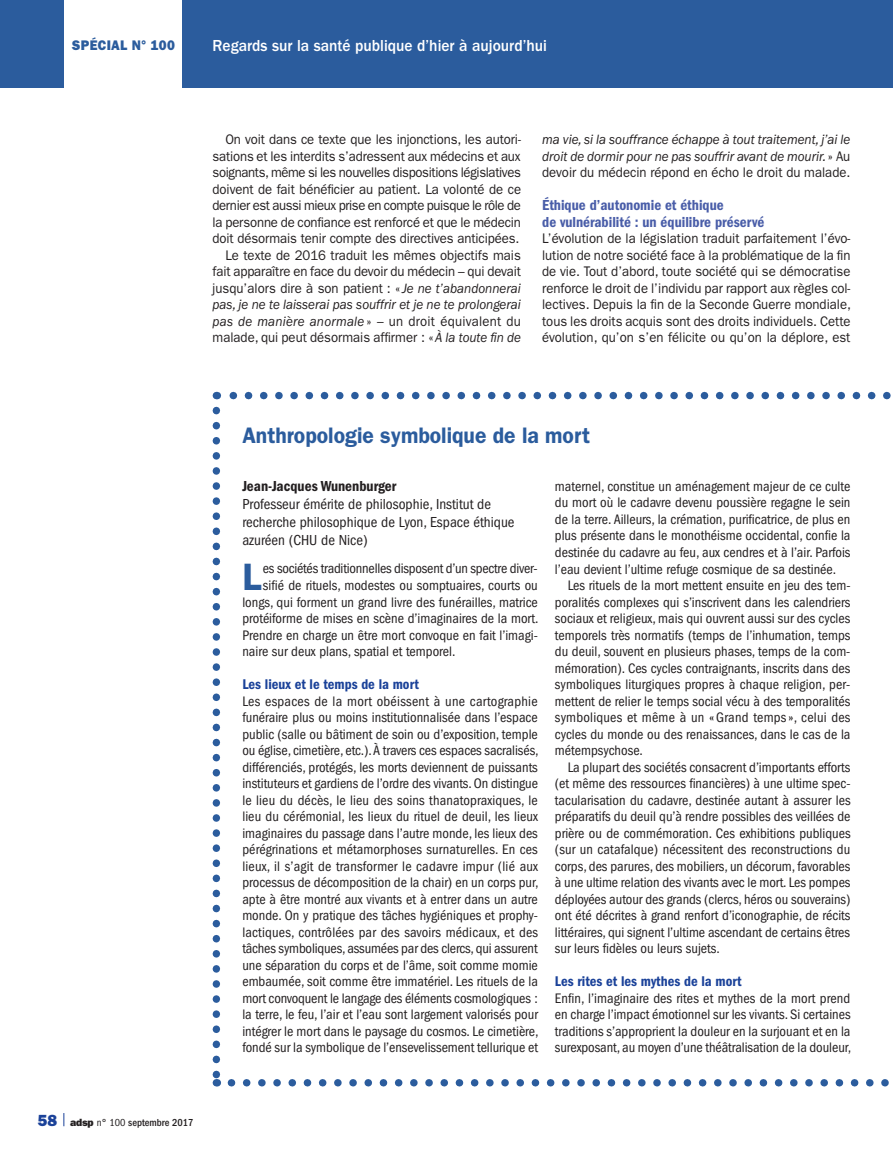
<style>
.page{position:relative;width:893px;height:1149px;background:#fff}
.page>*{position:absolute;margin:0;border:0;box-sizing:border-box;transform-origin:0 0}
.t1{font:600 38.25px "ITC Franklin Gothic Std";color:#2b5c9d}
.t2{font:600 22.5px "ITC Franklin Gothic Std";color:#2b5c9d;scale:.94 1}
.t3{font:500 16.5px "ITC Franklin Gothic Std";color:#fff;scale:.94 1}
.t4{font:condensed 15px/18px "ITC Franklin Gothic Std";color:#231f20}
.t5{font:15px/16.5px "ITC Franklin Gothic Std Dm Cd";color:#495da8}
.t6{font:15px "ITC Franklin Gothic Std Dm Cd";color:#231f20}
.t7{font:14.55px "ITC Franklin Gothic Std Dm Cd";color:#1b4299}
.t8{font:condensed 14.25px/16.5px "ITC Franklin Gothic Std";color:#231f20;text-align:justify}
.t9{font:13.95px/16.5px "ITC Franklin Gothic Std";letter-spacing:-.01em;color:#231f20;text-align:right;scale:.94 1}
.t10{font:italic 13.95px/16.5px "ITC Franklin Gothic Std";letter-spacing:-.005em;color:#231f20;text-align:justify;scale:.94 1}
.t11{font:13.95px "ITC Franklin Gothic Std Hvy";letter-spacing:.02em;color:#2b5c9d;scale:.94 1}
.t12{font:500 condensed 10.5px "ITC Franklin Gothic Std";color:#231f20}
.s1{font-style:italic}
.s2{font-style:normal}
.s3{font-family:"ITC Franklin Gothic Std Hvy";font-weight:400;font-stretch:normal;font-size:16.2px;color:#1b4299}
.s4{font-family:"ITC Franklin Gothic Std Hvy";font-weight:400;font-stretch:normal}
.s5{font-weight:400}
</style>
<div class="page">
<svg style="left:64px;top:1113px;width:1px;height:12px"></svg>
<div style="left:0;top:0;width:893px;height:87px;background:#2b5c9d"></div>
<div style="left:65px;top:0;width:117px;height:93px;background:#fff"></div>
<svg style="left:213px;top:410px;width:7px;height:676px"></svg>
<svg style="left:231px;top:1079px;width:658px;height:7px"></svg>
<svg style="left:229px;top:391px;width:662px;height:8px"></svg>
<p class="t11" style="left:72px;top:37px;width:111px">SPÉCIAL N° 100</p>
<p class="t3" style="left:213px;top:36px;width:357px">Regards sur la santé publique d’hier à aujourd’hui</p>
<p class="t9" style="left:213px;top:131px;width:330px">On voit dans ce texte que les injonctions, les autori&shy;sations et les interdits s’adressent aux médecins et aux soignants, même si les nouvelles dispositions législatives doivent de fait bénéficier au patient. La volonté de ce dernier est aussi mieux prise en compte puisque le rôle de la personne de confiance est renforcé et que le médecin doit désormais tenir compte des directives anticipées.<br>Le texte de 2016 traduit les mêmes objectifs mais fait apparaître en face du devoir du médecin – qui devait jusqu’alors dire à son patient : « <span class="s1">Je ne t’abandonnerai pas, je ne te laisserai pas souffrir et je ne te prolongerai pas de manière anormale</span> » – un droit équivalent du malade, qui peut désormais affirmer : «<span class="s1">À la toute fin de</span></p>
<p class="t10" style="left:542px;top:131px;width:329px">ma vie, si la souffrance échappe à tout traitement, j’ai le droit de dormir pour ne pas souffrir avant de mourir. <span class="s2">» Au devoir du médecin répond en écho le droit du malade.</span></p>
<p class="t5" style="left:542px;top:197px;width:224px">Éthique d’autonomie et éthique<br>de vulnérabilité : un équilibre préservé</p>
<p class="t9" style="left:542px;top:230px;width:330px;text-align:justify">L’évolution de la législation traduit parfaitement l’évo&shy;lution de notre société face à la problématique de la fin de vie. Tout d’abord, toute société qui se démocratise renforce le droit de l’individu par rapport aux règles col&shy;lectives. Depuis la fin de la Seconde Guerre mondiale, tous les droits acquis sont des droits individuels. Cette évolution, qu’on s’en félicite ou qu’on la déplore, est</p>
<p class="t12" style="left:38px;top:1115px;width:157px"><span class="s3">58</span> <span class="s4">adsp</span> <span class="s5">n° 100</span> septembre 2017</p>
<h2 class="t2" style="left:242px;top:421px;width:372px">Anthropologie symbolique de la mort</h2>
<p class="t6" style="left:242px;top:477px;width:155px">Jean-Jacques Wunenburger</p>
<p class="t4" style="left:242px;top:495px;width:274px">Professeur émérite de philosophie, Institut de recherche philosophique de Lyon, Espace éthique azuréen (CHU de Nice)</p>
<h1 class="t1" style="left:242px;top:554px;width:21px">L</h1>
<p class="t8" style="left:263px;top:560px;width:276px">es sociétés traditionnelles disposent d’un spectre diver-</p>
<p class="t8" style="left:555px;top:478px;width:297px">maternel, constitue un aménagement majeur de ce culte</p>
<p class="t8" style="left:555px;top:494px;width:297px">du mort où le cadavre devenu poussière regagne le sein</p>
<p class="t8" style="left:555px;top:511px;width:297px">de la terre. Ailleurs, la crémation, purificatrice, de plus en</p>
<p class="t8" style="left:555px;top:527px;width:297px">plus présente dans le monothéisme occidental, confie la</p>
<p class="t8" style="left:555px;top:544px;width:297px">destinée du cadavre au feu, aux cendres et à l’air. Parfois</p>
<p class="t8" style="left:555px;top:560px;width:283px">l’eau devient l’ultime refuge cosmique de sa destinée.</p>
<p class="t8" style="left:568px;top:577px;width:284px">Les rituels de la mort mettent ensuite en jeu des tem-</p>
<p class="t8" style="left:555px;top:593px;width:297px">poralités complexes qui s’inscrivent dans les calendriers</p>
<p class="t8" style="left:555px;top:610px;width:297px">sociaux et religieux, mais qui ouvrent aussi sur des cycles</p>
<p class="t8" style="left:555px;top:626px;width:297px">temporels très normatifs (temps de l’inhumation, temps</p>
<p class="t8" style="left:555px;top:643px;width:297px">du deuil, souvent en plusieurs phases, temps de la com-</p>
<p class="t8" style="left:555px;top:659px;width:297px">mémoration). Ces cycles contraignants, inscrits dans des</p>
<p class="t8" style="left:555px;top:676px;width:297px">symboliques liturgiques propres à chaque religion, per-</p>
<p class="t8" style="left:555px;top:692px;width:297px">mettent de relier le temps social vécu à des temporalités</p>
<p class="t8" style="left:555px;top:709px;width:297px">symboliques et même à un « Grand temps», celui des</p>
<p class="t8" style="left:555px;top:725px;width:297px">cycles du monde ou des renaissances, dans le cas de la</p>
<p class="t8" style="left:555px;top:742px;width:90px">métempsychose.</p>
<p class="t8" style="left:568px;top:758px;width:284px">La plupart des sociétés consacrent d’importants efforts</p>
<p class="t8" style="left:555px;top:775px;width:297px">(et même des ressources financières) à une ultime spec-</p>
<p class="t8" style="left:555px;top:791px;width:297px">tacularisation du cadavre, destinée autant à assurer les</p>
<p class="t8" style="left:555px;top:808px;width:297px">préparatifs du deuil qu’à rendre possibles des veillées de</p>
<p class="t8" style="left:555px;top:824px;width:297px">prière ou de commémoration. Ces exhibitions publiques</p>
<p class="t8" style="left:555px;top:841px;width:297px">(sur un catafalque) nécessitent des reconstructions du</p>
<p class="t8" style="left:555px;top:857px;width:297px">corps, des parures, des mobiliers, un décorum, favorables</p>
<p class="t8" style="left:555px;top:874px;width:297px">à une ultime relation des vivants avec le mort. Les pompes</p>
<p class="t8" style="left:555px;top:890px;width:297px">déployées autour des grands (clercs, héros ou souverains)</p>
<p class="t8" style="left:555px;top:907px;width:297px">ont été décrites à grand renfort d’iconographie, de récits</p>
<p class="t8" style="left:555px;top:923px;width:297px">littéraires, qui signent l’ultime ascendant de certains êtres</p>
<p class="t8" style="left:555px;top:940px;width:166px">sur leurs fidèles ou leurs sujets.</p>
<p class="t7" style="left:555px;top:972px;width:188px">Les rites et les mythes de la mort</p>
<p class="t8" style="left:555px;top:989px;width:298px">Enfin, l’imaginaire des rites et mythes de la mort prend en charge l’impact émotionnel sur les vivants. Si certaines traditions s’approprient la douleur en la surjouant et en la surexposant, au moyen d’une théâtralisation de la douleur,</p>
<p class="t8" style="left:263px;top:577px;width:276px">sifié de rituels, modestes ou somptuaires, courts ou</p>
<p class="t8" style="left:242px;top:593px;width:297px">longs, qui forment un grand livre des funérailles, matrice</p>
<p class="t8" style="left:242px;top:610px;width:298px">protéiforme de mises en scène d’imaginaires de la mort.</p>
<p class="t8" style="left:242px;top:626px;width:297px">Prendre en charge un être mort convoque en fait l’imagi-</p>
<p class="t8" style="left:242px;top:643px;width:215px">naire sur deux plans, spatial et temporel.</p>
<p class="t7" style="left:242px;top:675px;width:178px">Les lieux et le temps de la mort</p>
<p class="t8" style="left:242px;top:692px;width:298px">Les espaces de la mort obéissent à une cartographie funéraire plus ou moins institutionnalisée dans l’espace public (salle ou bâtiment de soin ou d’exposition, temple ou église, cimetière, etc.). À travers ces espaces sacralisés, différenciés, protégés, les morts deviennent de puissants instituteurs et gardiens de l’ordre des vivants. On distingue le lieu du décès, le lieu des soins thanatopraxiques, le lieu du cérémonial, les lieux du rituel de deuil, les lieux imaginaires du passage dans l’autre monde, les lieux des pérégrinations et métamorphoses surnaturelles. En ces lieux, il s’agit de transformer le cadavre impur (lié aux processus de décomposition de la chair) en un corps pur, apte à être montré aux vivants et à entrer dans un autre monde. On y pratique des tâches hygiéniques et prophy&shy;lactiques, contrôlées par des savoirs médicaux, et des tâches symboliques, assumées par des clercs, qui assurent une séparation du corps et de l’âme, soit comme momie embaumée, soit comme être immatériel. Les rituels de la mort convoquent le langage des éléments cosmologiques : la terre, le feu, l’air et l’eau sont largement valorisés pour intégrer le mort dans le paysage du cosmos. Le cimetière, fondé sur la symbolique de l’ensevelissement tellurique et</p>
</div>
